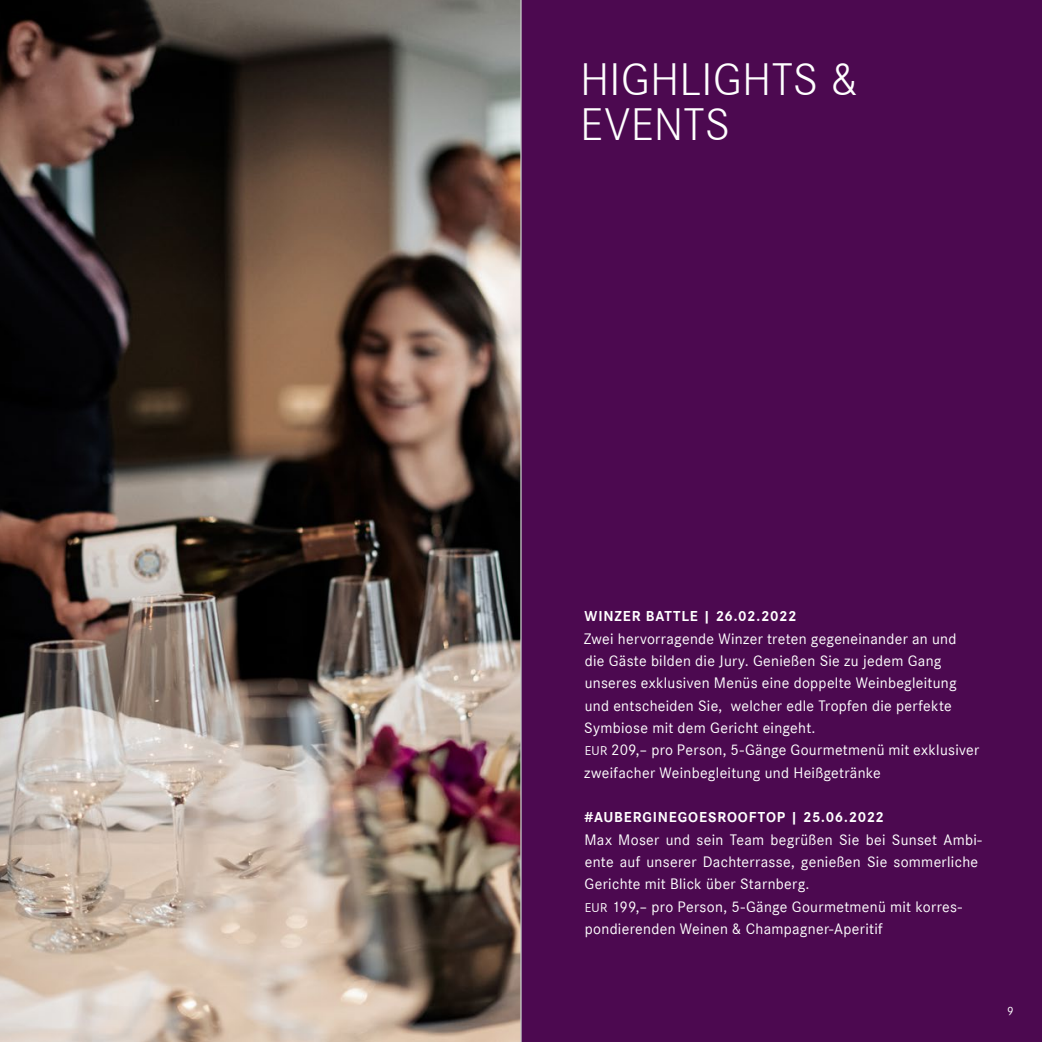
<style>
.page{position:relative;width:1042px;height:1042px;background:#fff}
.page>*{position:absolute;margin:0;border:0;box-sizing:border-box;transform-origin:0 0}
.t1{font:300 47.25px/45.5px "Corporate S";letter-spacing:.005em;color:#fff}
.t2{font:15.75px/22.4px "Corporate S";letter-spacing:.02em;color:#fff}
.t3{font:700 14.88px "Corporate S";letter-spacing:.055em;color:#fff}
.t4{font:12.25px "Corporate S";color:#fff}
.s1{font-size:13.12px}
</style>
<div class="page">
<div style="left:521px;top:0;width:521px;height:1042px;background:#4c0950"></div>
<img style="left:0;top:0;width:520px;height:1042px">
<svg style="left:0;top:0;width:5px;height:5px"></svg>
<hr style="left:520px;top:0;width:2px;height:1042px;background:#c5c6c6">
<h1 class="t1" style="left:580px;top:55px;width:281px">HIGHLIGHTS &amp;<br>EVENTS</h1>
<p class="t3" style="left:584px;top:606px;width:213px">WINZER BATTLE | 26.02.2022</p>
<p class="t2" style="left:584px;top:627px;width:397px">Zwei hervorragende Winzer treten gegeneinander an und die Gäste bilden die Jury. Genießen Sie zu jedem Gang unseres exklusiven Menüs eine doppelte Weinbegleitung und entscheiden Sie, welcher edle Tropfen die perfekte Symbiose mit dem Gericht eingeht.<br><span class="s1">EUR</span> 209,– pro Person, 5-Gänge Gourmetmenü mit exklusiver zweifacher Weinbegleitung und Heißgetränke</p>
<p class="t3" style="left:584px;top:807px;width:301px">#AUBERGINEGOESROOFTOP | 25.06.2022</p>
<p class="t2" style="left:584px;top:828px;width:399px">Max Moser und sein Team begrüßen Sie bei Sunset Ambi&shy;ente auf unserer Dachterrasse, genießen Sie sommerliche Gerichte mit Blick über Starnberg.<br><span class="s1">EUR</span> 199,– pro Person, 5-Gänge Gourmetmenü mit korres&shy;pondierenden Weinen &amp; Champagner-Aperitif</p>
<p class="t4" style="left:1007px;top:1003px;width:8px">9</p>
</div>
